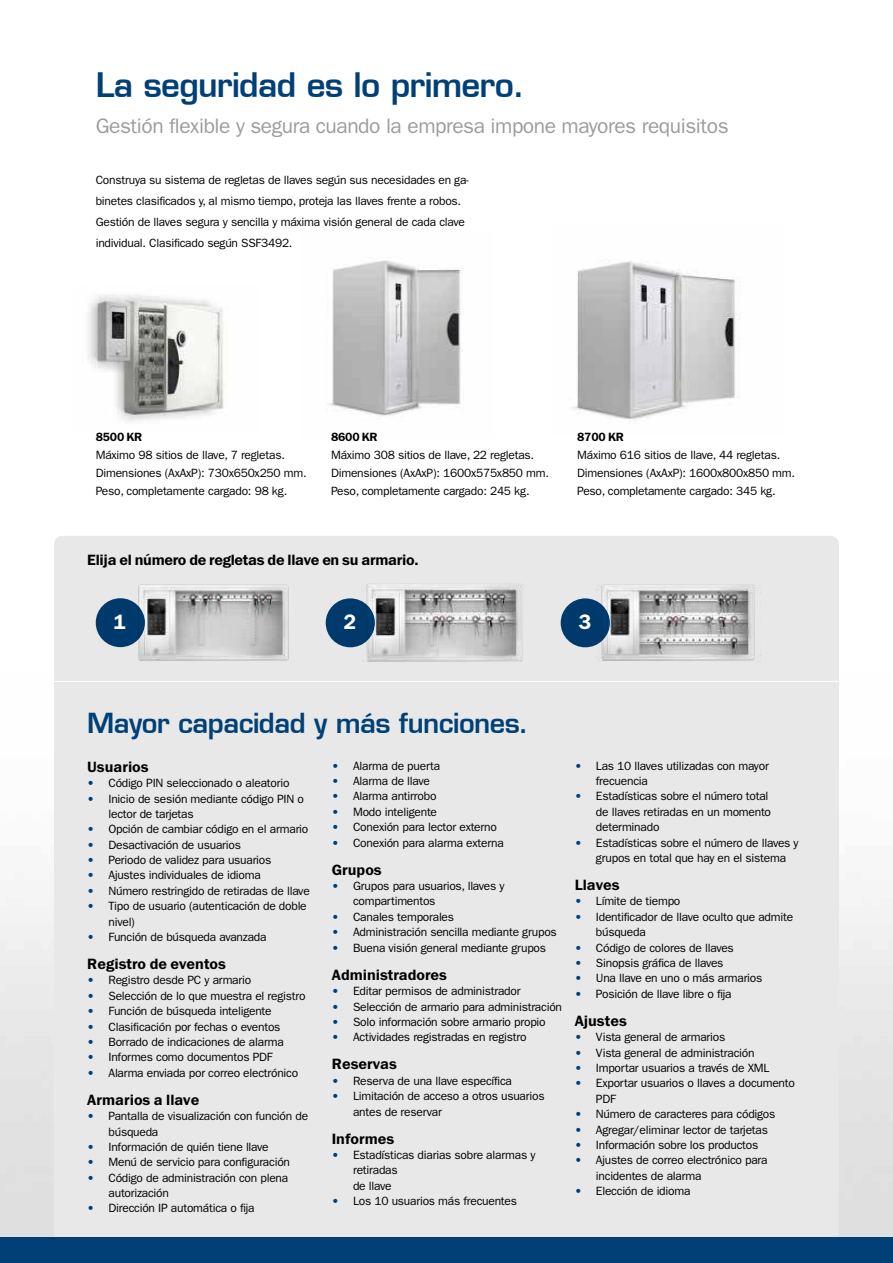
<style>
.page{position:relative;width:893px;height:1263px;background:#fff}
.page>*{position:absolute;margin:0;border:0;box-sizing:border-box;transform-origin:0 0}
.t1{font:600 33px "Eurostile";letter-spacing:-.02em;color:#004077}
.t2{font:600 27px "Eurostile";letter-spacing:-.02em;color:#004077}
.t3{font:21px "ITC Franklin Gothic Std";letter-spacing:-.02em;color:#9d9c9c}
.t4{font:21px "Franklin Gothic Demi ITC";color:#fff}
.t5{font:15px "Franklin Gothic Demi ITC";color:#000}
.t6{font:15px "Franklin Gothic Demi ITC";letter-spacing:-.02em;color:#000}
.t7{font:12px/15.3px "ITC Franklin Gothic Std";letter-spacing:-.02em;color:#000}
.t8{font:12px "Franklin Gothic Demi ITC";letter-spacing:-.02em;color:#000}
.s1{font-family:"Franklin Gothic ITC";color:#004077}
</style>
<div class="page">
<div style="left:54px;top:536px;width:785px;height:701px;background:#e8e8e8"></div>
<div style="left:0;top:1237px;width:893px;height:26px;background:#004077"></div>
<img style="left:134px;top:577px;width:160px;height:91px">
<div style="left:96px;top:598px;width:49px;height:49px;background:#003a6c;border-radius:50%"></div>
<img style="left:362px;top:576px;width:167px;height:94px">
<div style="left:326px;top:598px;width:49px;height:49px;background:#003a6c;border-radius:50%"></div>
<img style="left:597px;top:577px;width:163px;height:92px">
<div style="left:561px;top:598px;width:49px;height:49px;background:#003a6c;border-radius:50%"></div>
<hr style="left:54px;top:681px;width:785px;height:1px;background:#fff">
<img style="left:88px;top:295px;width:136px;height:127px">
<img style="left:329px;top:260px;width:135px;height:156px">
<img style="left:572px;top:261px;width:168px;height:161px">
<h1 class="t1" style="left:96px;top:72px;width:431px">La seguridad es lo primero.</h1>
<h3 class="t3" style="left:96px;top:117px;width:634px">Gestión flexible y segura cuando la empresa impone mayores requisitos</h3>
<p class="t7" style="left:96px;top:171px;width:375px;line-height:21px">Construya su sistema de regletas de llaves según sus necesidades en ga&shy;binetes clasificados y, al mismo tiempo, proteja las llaves frente a robos.<br>Gestión de llaves segura y sencilla y máxima visión general de cada clave individual. Clasificado según SSF3492.</p>
<p class="t8" style="left:96px;top:433px;width:48px">8500 KR</p>
<p class="t7" style="left:96px;top:447px;width:212px;line-height:18px">Máximo 98 sitios de llave, 7 regletas.<br>Dimensiones (AxAxP): 730x650x250 mm.<br>Peso, completamente cargado: 98 kg.</p>
<p class="t8" style="left:331px;top:433px;width:48px">8600 KR</p>
<p class="t7" style="left:331px;top:447px;width:219px;line-height:18px">Máximo 308 sitios de llave, 22 regletas.<br>Dimensiones (AxAxP): 1600x575x850 mm.<br>Peso, completamente cargado: 245 kg.</p>
<p class="t6" style="left:87px;top:555px;width:333px">Elija el número de regletas de llave en su armario.</p>
<p class="t8" style="left:577px;top:433px;width:48px">8700 KR</p>
<p class="t7" style="left:577px;top:447px;width:219px;line-height:18px">Máximo 616 sitios de llave, 44 regletas.<br>Dimensiones (AxAxP): 1600x800x850 mm.<br>Peso, completamente cargado: 345 kg.</p>
<h3 class="t4" style="left:114px;top:614px;width:14px">1</h3>
<h3 class="t4" style="left:343px;top:614px;width:14px">2</h3>
<h3 class="t4" style="left:578px;top:614px;width:14px">3</h3>
<h2 class="t2" style="left:87px;top:713px;width:443px">Mayor capacidad y más funciones.</h2>
<p class="t5" style="left:87px;top:761px;width:63px">Usuarios</p>
<p class="t7" style="left:87px;top:776px;width:204px"><span class="s1">•</span> Código PIN seleccionado o aleatorio</p>
<p class="t7" style="left:109px;top:791px;width:197px;text-indent:-21px"><span class="s1">•</span> Inicio de sesión mediante código PIN o lector de tarjetas</p>
<p class="t7" style="left:87px;top:822px;width:223px"><span class="s1">•</span> Opción de cambiar código en el armario</p>
<p class="t7" style="left:87px;top:838px;width:155px"><span class="s1">•</span> Desactivación de usuarios</p>
<p class="t7" style="left:87px;top:853px;width:186px"><span class="s1">•</span> Periodo de validez para usuarios</p>
<p class="t7" style="left:87px;top:868px;width:175px"><span class="s1">•</span> Ajustes individuales de idioma</p>
<p class="t7" style="left:87px;top:884px;width:224px"><span class="s1">•</span> Número restringido de retiradas de llave</p>
<p class="t7" style="left:109px;top:899px;width:200px;text-indent:-21px"><span class="s1">•</span> Tipo de usuario (autenticación de doble nivel)</p>
<p class="t7" style="left:87px;top:930px;width:181px"><span class="s1">•</span> Función de búsqueda avanzada</p>
<p class="t5" style="left:87px;top:958px;width:140px">Registro de eventos</p>
<p class="t7" style="left:87px;top:973px;width:166px"><span class="s1">•</span> Registro desde PC y armario</p>
<p class="t7" style="left:87px;top:989px;width:220px"><span class="s1">•</span> Selección de lo que muestra el registro</p>
<p class="t7" style="left:87px;top:1004px;width:186px"><span class="s1">•</span> Función de búsqueda inteligente</p>
<p class="t7" style="left:87px;top:1019px;width:195px"><span class="s1">•</span> Clasificación por fechas o eventos</p>
<p class="t7" style="left:87px;top:1035px;width:198px"><span class="s1">•</span> Borrado de indicaciones de alarma</p>
<p class="t7" style="left:87px;top:1050px;width:187px"><span class="s1">•</span> Informes como documentos PDF</p>
<p class="t7" style="left:87px;top:1066px;width:212px"><span class="s1">•</span> Alarma enviada por correo electrónico</p>
<p class="t5" style="left:87px;top:1094px;width:114px">Armarios a llave</p>
<p class="t7" style="left:109px;top:1109px;width:201px;text-indent:-21px"><span class="s1">•</span> Pantalla de visualización con función de búsqueda</p>
<p class="t7" style="left:87px;top:1140px;width:183px"><span class="s1">•</span> Información de quién tiene llave</p>
<p class="t7" style="left:87px;top:1155px;width:204px"><span class="s1">•</span> Menú de servicio para configuración</p>
<p class="t7" style="left:109px;top:1171px;width:181px;text-indent:-21px"><span class="s1">•</span> Código de administración con plena autorización</p>
<p class="t7" style="left:87px;top:1201px;width:169px"><span class="s1">•</span> Dirección IP automática o fija</p>
<p class="t7" style="left:332px;top:759px;width:110px"><span class="s1">•</span> Alarma de puerta</p>
<p class="t7" style="left:332px;top:774px;width:100px"><span class="s1">•</span> Alarma de llave</p>
<p class="t7" style="left:332px;top:789px;width:106px"><span class="s1">•</span> Alarma antirrobo</p>
<p class="t7" style="left:332px;top:805px;width:107px"><span class="s1">•</span> Modo inteligente</p>
<p class="t7" style="left:332px;top:820px;width:167px"><span class="s1">•</span> Conexión para lector externo</p>
<p class="t7" style="left:332px;top:835px;width:174px"><span class="s1">•</span> Conexión para alarma externa</p>
<p class="t5" style="left:332px;top:864px;width:51px">Grupos</p>
<p class="t7" style="left:353px;top:879px;width:153px;text-indent:-21px"><span class="s1">•</span> Grupos para usuarios, llaves y compartimentos</p>
<p class="t7" style="left:332px;top:910px;width:124px"><span class="s1">•</span> Canales temporales</p>
<p class="t7" style="left:332px;top:925px;width:227px"><span class="s1">•</span> Administración sencilla mediante grupos</p>
<p class="t7" style="left:332px;top:941px;width:216px"><span class="s1">•</span> Buena visión general mediante grupos</p>
<p class="t5" style="left:332px;top:969px;width:117px">Administradores</p>
<p class="t7" style="left:332px;top:984px;width:190px"><span class="s1">•</span> Editar permisos de administrador</p>
<p class="t7" style="left:332px;top:999px;width:232px"><span class="s1">•</span> Selección de armario para administración</p>
<p class="t7" style="left:332px;top:1015px;width:215px"><span class="s1">•</span> Solo información sobre armario propio</p>
<p class="t7" style="left:332px;top:1030px;width:196px"><span class="s1">•</span> Actividades registradas en registro</p>
<p class="t5" style="left:332px;top:1059px;width:67px">Reservas</p>
<p class="t7" style="left:332px;top:1074px;width:182px"><span class="s1">•</span> Reserva de una llave específica</p>
<p class="t7" style="left:353px;top:1089px;width:193px;text-indent:-21px"><span class="s1">•</span> Limitación de acceso a otros usuarios antes de reservar</p>
<p class="t5" style="left:332px;top:1133px;width:64px">Informes</p>
<p class="t7" style="left:353px;top:1148px;width:184px;text-indent:-21px"><span class="s1">•</span> Estadísticas diarias sobre alarmas y retiradas<br>de llave</p>
<p class="t7" style="left:332px;top:1194px;width:187px"><span class="s1">•</span> Los 10 usuarios más frecuentes</p>
<p class="t7" style="left:596px;top:759px;width:174px;text-indent:-21px"><span class="s1">•</span> Las 10 llaves utilizadas con mayor frecuencia</p>
<p class="t7" style="left:596px;top:789px;width:177px;text-indent:-21px"><span class="s1">•</span> Estadísticas sobre el número total de llaves retiradas en un momento determinado</p>
<p class="t7" style="left:596px;top:835px;width:204px;text-indent:-21px"><span class="s1">•</span> Estadísticas sobre el número de llaves y grupos en total que hay en el sistema</p>
<p class="t5" style="left:575px;top:880px;width:46px">Llaves</p>
<p class="t7" style="left:575px;top:894px;width:107px"><span class="s1">•</span> Límite de tiempo</p>
<p class="t7" style="left:596px;top:910px;width:199px;text-indent:-21px"><span class="s1">•</span> Identificador de llave oculto que admite búsqueda</p>
<p class="t7" style="left:575px;top:941px;width:161px"><span class="s1">•</span> Código de colores de llaves</p>
<p class="t7" style="left:575px;top:956px;width:150px"><span class="s1">•</span> Sinopsis gráfica de llaves</p>
<p class="t7" style="left:575px;top:971px;width:189px"><span class="s1">•</span> Una llave en uno o más armarios</p>
<p class="t7" style="left:575px;top:987px;width:158px"><span class="s1">•</span> Posición de llave libre o fija</p>
<p class="t5" style="left:575px;top:1015px;width:54px">Ajustes</p>
<p class="t7" style="left:575px;top:1030px;width:152px"><span class="s1">•</span> Vista general de armarios</p>
<p class="t7" style="left:575px;top:1046px;width:181px"><span class="s1">•</span> Vista general de administración</p>
<p class="t7" style="left:575px;top:1061px;width:196px"><span class="s1">•</span> Importar usuarios a través de XML</p>
<p class="t7" style="left:596px;top:1076px;width:201px;text-indent:-21px"><span class="s1">•</span> Exportar usuarios o llaves a documento<br>PDF</p>
<p class="t7" style="left:575px;top:1107px;width:202px"><span class="s1">•</span> Número de caracteres para códigos</p>
<p class="t7" style="left:575px;top:1122px;width:195px"><span class="s1">•</span> Agregar/eliminar lector de tarjetas</p>
<p class="t7" style="left:575px;top:1138px;width:185px"><span class="s1">•</span> Información sobre los productos</p>
<p class="t7" style="left:596px;top:1153px;width:173px;text-indent:-21px"><span class="s1">•</span> Ajustes de correo electrónico para incidentes de alarma</p>
<p class="t7" style="left:575px;top:1184px;width:117px"><span class="s1">•</span> Elección de idioma</p>
</div>
